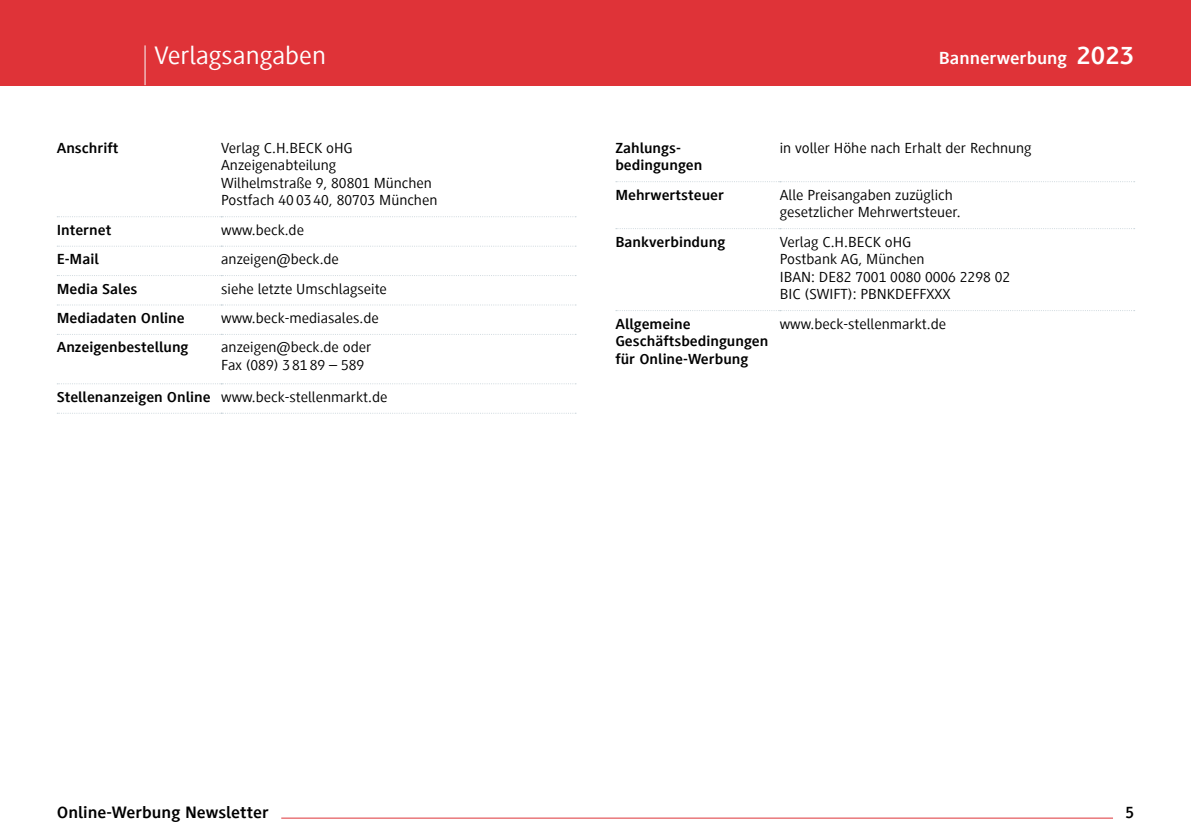
<style>
.page{position:relative;width:1191px;height:840px;background:#fff}
.page>*{position:absolute;margin:0;border:0;box-sizing:border-box;transform-origin:0 0}
.t1{font:26px "Generis Sans Com";color:#fff;scale:1.08 1}
.t2{font:700 18px "Generis Sans Com";color:#fff;scale:1.08 1}
.t3{font:700 17px "Generis Sans Com";color:#000;scale:1.08 1}
.t4{font:700 17px "Generis Sans Com";color:#000}
.t5{font:15px/17.6px "Generis Sans Com";color:#000;scale:1.08 1}
.t6{font:700 15px/17.4px "Generis Sans Com";color:#000;scale:1.08 1}
.s1{font-size:26px}
.s2{font-weight:700}
</style>
<div class="page">
<div style="left:0;top:0;width:1191px;height:85px;background:#df3338"></div>
<hr style="left:144px;top:45px;width:2px;height:40px;background:#f8f9fa">
<hr style="left:281px;top:817px;width:832px;height:1px;background:#df3338">
<svg style="left:57px;top:245px;width:519px;height:1px"></svg>
<svg style="left:57px;top:216px;width:519px;height:1px"></svg>
<svg style="left:57px;top:304px;width:519px;height:1px"></svg>
<svg style="left:57px;top:275px;width:519px;height:1px"></svg>
<svg style="left:57px;top:334px;width:519px;height:1px"></svg>
<svg style="left:57px;top:383px;width:519px;height:1px"></svg>
<svg style="left:616px;top:228px;width:518px;height:1px"></svg>
<svg style="left:616px;top:310px;width:518px;height:1px"></svg>
<svg style="left:616px;top:181px;width:518px;height:1px"></svg>
<h1 class="t1" style="left:154px;top:42px;width:160px">Verlagsangaben</h1>
<p class="t2" style="left:939px;top:49px;width:182px">Bannerwerbung <span class="s1">2023</span></p>
<p class="t6" style="left:57px;top:139px;width:59px">Anschrift</p>
<p class="t5" style="left:221px;top:139px;width:202px">Verlag C.H.BECK oHG<br>Anzeigenabteilung<br>Wilhelmstraße 9, 80801 München<br>Postfach 40 03 40, 80703 München</p>
<p class="t6" style="left:57px;top:221px;width:52px">Internet</p>
<p class="t5" style="left:221px;top:221px;width:78px">www.beck.de</p>
<p class="t6" style="left:57px;top:250px;width:41px">E-Mail</p>
<p class="t5" style="left:221px;top:250px;width:111px">anzeigen@beck.de</p>
<p class="t6" style="left:57px;top:280px;width:76px">Media Sales</p>
<p class="t5" style="left:221px;top:280px;width:155px">siehe letzte Umschlagseite</p>
<p class="t6" style="left:57px;top:309px;width:120px">Mediadaten Online</p>
<p class="t5" style="left:221px;top:309px;width:147px">www.beck-mediasales.de</p>
<p class="t6" style="left:57px;top:338px;width:123px">Anzeigenbestellung</p>
<p class="t5" style="left:221px;top:338px;width:140px">anzeigen@beck.de oder<br>Fax (089) 3 81 89 – 589</p>
<p class="t5" style="left:57px;top:388px;width:308px"><span class="s2">Stellenanzeigen Online</span> www.beck-stellenmarkt.de</p>
<p class="t6" style="left:615px;top:139px;width:82px">Zahlungs&shy;bedingungen</p>
<p class="t5" style="left:780px;top:139px;width:235px">in voller Höhe nach Erhalt der Rechnung</p>
<p class="t6" style="left:615px;top:186px;width:102px">Mehrwertsteuer</p>
<p class="t5" style="left:780px;top:186px;width:169px">Alle Preisangaben zuzüglich gesetzlicher Mehrwertsteuer.</p>
<p class="t6" style="left:615px;top:233px;width:103px">Bankverbindung</p>
<p class="t5" style="left:780px;top:233px;width:215px">Verlag C.H.BECK oHG<br>Postbank AG, München<br>IBAN: DE82 7001 0080 0006 2298 02<br>BIC (SWIFT): PBNKDEFFXXX</p>
<p class="t6" style="left:615px;top:315px;width:143px">Allgemeine<br>Geschäftsbedingungen für Online-Werbung</p>
<p class="t5" style="left:780px;top:315px;width:155px">www.beck-stellenmarkt.de</p>
<p class="t3" style="left:57px;top:803px;width:198px">Online-Werbung Newsletter</p>
<p class="t4" style="left:1125px;top:803px;width:10px">5</p>
</div>
